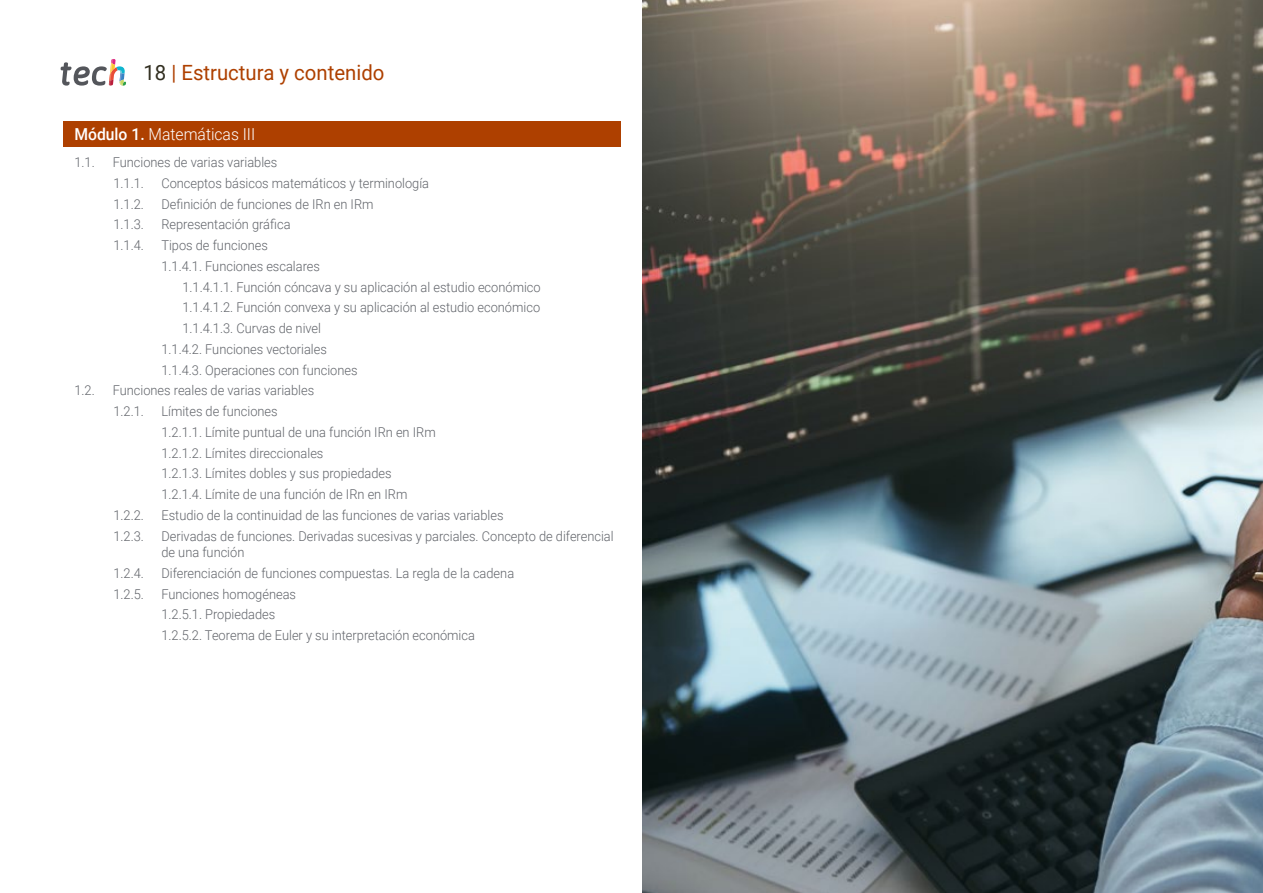
<style>
.page{position:relative;width:1263px;height:893px;background:#fff}
.page>*{position:absolute;margin:0;border:0;box-sizing:border-box;transform-origin:0 0}
.t1{font:21px "Roboto";color:#ae4000}
.t2{font:300 16.5px "Roboto";color:#fff;scale:.95 1}
.t3{font:300 13.5px/20.7px "Roboto";color:#61646a;scale:.95 1}
.s1{color:#312e20}
.s2{font-weight:500}
</style>
<div class="page">
<div style="left:63px;top:121px;width:558px;height:25px;background:#ae4000"></div>
<svg style="left:61px;top:59px;width:65px;height:27px"></svg>
<img style="left:642px;top:0;width:621px;height:893px">
<h1 class="t1" style="left:144px;top:57px;width:242px"><span class="s1">18</span> | Estructura y contenido</h1>
<p class="t2" style="left:74px;top:123px;width:192px"><span class="s2">Módulo 1.</span> Matemáticas III</p>
<p class="t3" style="left:74px;top:151px;width:23px">1.1.</p>
<p class="t3" style="left:113px;top:151px;width:175px">Funciones de varias variables<br>1.1.1.</p>
<p class="t3" style="left:161px;top:172px;width:283px">Conceptos básicos matemáticos y terminología</p>
<p class="t3" style="left:113px;top:193px;width:34px">1.1.2.</p>
<p class="t3" style="left:161px;top:193px;width:225px">Definición de funciones de IRn en IRm</p>
<p class="t3" style="left:113px;top:214px;width:34px">1.1.3.</p>
<p class="t3" style="left:161px;top:214px;width:137px">Representación gráfica</p>
<p class="t3" style="left:113px;top:234px;width:34px">1.1.4.</p>
<p class="t3" style="left:161px;top:234px;width:114px">Tipos de funciones</p>
<p class="t3" style="left:161px;top:255px;width:168px">1.1.4.1. Funciones escalares</p>
<p class="t3" style="left:182px;top:276px;width:379px">1.1.4.1.1. Función cóncava y su aplicación al estudio económico</p>
<p class="t3" style="left:182px;top:297px;width:378px">1.1.4.1.2. Función convexa y su aplicación al estudio económico</p>
<p class="t3" style="left:182px;top:317px;width:148px">1.1.4.1.3. Curvas de nivel</p>
<p class="t3" style="left:161px;top:338px;width:176px">1.1.4.2. Funciones vectoriales</p>
<p class="t3" style="left:161px;top:359px;width:208px">1.1.4.3. Operaciones con funciones</p>
<p class="t3" style="left:74px;top:380px;width:23px">1.2.</p>
<p class="t3" style="left:113px;top:380px;width:214px">Funciones reales de varias variables<br>1.2.1.</p>
<p class="t3" style="left:161px;top:400px;width:290px">Límites de funciones<br>1.2.1.1. Límite puntual de una función IRn en IRm 1.2.1.2. Límites direccionales<br>1.2.1.3. Límites dobles y sus propiedades 1.2.1.4. Límite de una función de IRn en IRm</p>
<p class="t3" style="left:113px;top:504px;width:34px">1.2.2.</p>
<p class="t3" style="left:161px;top:504px;width:362px">Estudio de la continuidad de las funciones de varias variables</p>
<p class="t3" style="left:113px;top:525px;width:34px">1.2.3.</p>
<p class="t3" style="left:161px;top:527px;width:478px;line-height:16.5px">Derivadas de funciones. Derivadas sucesivas y parciales. Concepto de diferencial de una función</p>
<p class="t3" style="left:113px;top:562px;width:34px">1.2.4.</p>
<p class="t3" style="left:161px;top:562px;width:373px">Diferenciación de funciones compuestas. La regla de la cadena</p>
<p class="t3" style="left:113px;top:583px;width:34px">1.2.5.</p>
<p class="t3" style="left:161px;top:583px;width:332px">Funciones homogéneas<br>1.2.5.1. Propiedades<br>1.2.5.2. Teorema de Euler y su interpretación económica</p>
</div>
